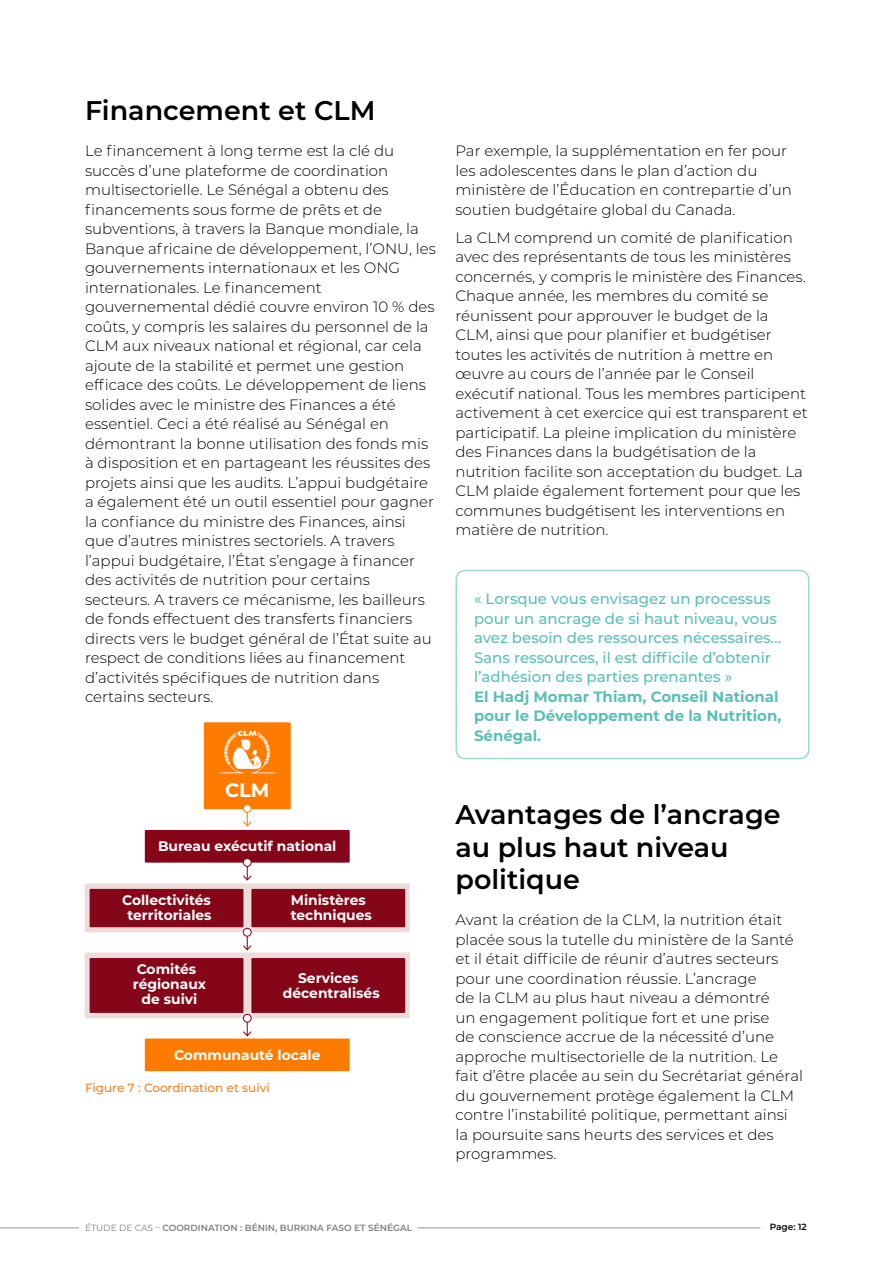
<style>
.page{position:relative;width:893px;height:1263px;background:#fff}
.page>*{position:absolute;margin:0;border:0;box-sizing:border-box;transform-origin:0 0}
.t1{font:600 27px/32.4px "Montserrat";color:#000}
.t2{font:700 19.35px "Montserrat";color:#fff}
.t3{font:300 15px/19.5px "Montserrat";color:#000}
.t4{font:500 15px/19.5px "Montserrat";color:#5abeb9}
.t5{font:700 15px/19.5px "Montserrat";color:#5abeb9}
.t6{font:700 13.8px/15.1px "Montserrat";color:#fff;text-align:center}
.t7{font:500 12px "Montserrat";color:#f58220}
.t8{font:600 9px "Montserrat";color:#808080}
.t9{font:600 9px "Montserrat";color:#000}
.s1{font-weight:400}
</style>
<div class="page">
<hr style="left:418px;top:1227px;width:342px;height:1px;background:#9d9d9c">
<hr style="left:0;top:1227px;width:79px;height:1px;background:#9d9d9c">
<div style="left:455px;top:570px;width:354px;height:189px;border:2px solid #9cd8d5;border-radius:9px"></div>
<svg style="left:85px;top:883px;width:325px;height:49px;background:#ead5d7"></svg>
<div style="left:204px;top:722px;width:87px;height:87px;background:#ff7b00"></div>
<div style="left:145px;top:830px;width:205px;height:33px;background:#860619"></div>
<div style="left:251px;top:889px;width:154px;height:38px;background:#860619"></div>
<div style="left:90px;top:889px;width:153px;height:38px;background:#860619"></div>
<div style="left:145px;top:1038px;width:205px;height:33px;background:#ff7b00"></div>
<svg style="left:243px;top:804px;width:9px;height:23px"></svg>
<svg style="left:243px;top:858px;width:9px;height:23px"></svg>
<svg style="left:243px;top:928px;width:9px;height:22px"></svg>
<div style="left:85px;top:952px;width:325px;height:66px;background:#eedcdd"></div>
<div style="left:251px;top:958px;width:154px;height:55px;background:#860619"></div>
<div style="left:90px;top:958px;width:153px;height:55px;background:#860619"></div>
<svg style="left:243px;top:1014px;width:9px;height:22px"></svg>
<img style="left:203px;top:723px;width:88px;height:65px">
<h1 class="t1" style="left:85px;top:93px;width:292px">Financement et CLM</h1>
<p class="t3" style="left:85px;top:141px;width:352px">Le financement à long terme est la clé du succès d’une plateforme de coordination multisectorielle. Le Sénégal a obtenu des financements sous forme de prêts et de subventions, à travers la Banque mondiale, la Banque africaine de développement, l’ONU, les gouvernements internationaux et les ONG internationales. Le financement gouvernemental dédié couvre environ 10 % des coûts, y compris les salaires du personnel de la CLM aux niveaux national et régional, car cela ajoute de la stabilité et permet une gestion efficace des coûts. Le développement de liens solides avec le ministre des Finances a été essentiel. Ceci a été réalisé au Sénégal en démontrant la bonne utilisation des fonds mis à disposition et en partageant les réussites des projets ainsi que les audits. L’appui budgétaire a également été un outil essentiel pour gagner la confiance du ministre des Finances, ainsi que d’autres ministres sectoriels. A travers l’appui budgétaire, l’État s’engage à financer des activités de nutrition pour certains secteurs. A travers ce mécanisme, les bailleurs de fonds effectuent des transferts financiers directs vers le budget général de l’État suite au respect de conditions liées au financement d’activités spécifiques de nutrition dans certains secteurs.</p>
<p class="t3" style="left:455px;top:141px;width:338px">Par exemple, la supplémentation en fer pour les adolescentes dans le plan d’action du ministère de l’Éducation en contrepartie d’un soutien budgétaire global du Canada.</p>
<p class="t3" style="left:455px;top:227px;width:354px">La CLM comprend un comité de planification avec des représentants de tous les ministères concernés, y compris le ministère des Finances.<br>Chaque année, les membres du comité se réunissent pour approuver le budget de la CLM, ainsi que pour planifier et budgétiser toutes les activités de nutrition à mettre en œuvre au cours de l’année par le Conseil exécutif national. Tous les membres participent activement à cet exercice qui est transparent et participatif. La pleine implication du ministère des Finances dans la budgétisation de la nutrition facilite son acceptation du budget. La CLM plaide également fortement pour que les communes budgétisent les interventions en matière de nutrition.</p>
<p class="t4" style="left:474px;top:589px;width:309px">« Lorsque vous envisagez un processus pour un ancrage de si haut niveau, vous avez besoin des ressources nécessaires… Sans ressources, il est difficile d’obtenir l’adhésion des parties prenantes »</p>
<p class="t5" style="left:474px;top:686px;width:309px">El Hadj Momar Thiam, Conseil National pour le Développement de la Nutrition,<br>Sénégal.</p>
<p class="t2" style="left:225px;top:776px;width:46px">CLM</p>
<p class="t6" style="left:158px;top:838px;width:180px">Bureau exécutif national</p>
<p class="t6" style="left:122px;top:892px;width:91px">Collectivités territoriales</p>
<p class="t6" style="left:133px;top:961px;width:75px">Comités régionaux de suivi</p>
<p class="t6" style="left:291px;top:892px;width:83px;text-align:left">Ministères techniques</p>
<p class="t6" style="left:283px;top:970px;width:98px;line-height:14.5px">Services décentralisés</p>
<p class="t6" style="left:174px;top:1047px;width:148px">Communauté locale</p>
<p class="t7" style="left:85px;top:1079px;width:186px">Figure 7 : Coordination et suivi</p>
<h1 class="t1" style="left:455px;top:797px;width:327px">Avantages de l’ancrage au plus haut niveau politique</h1>
<p class="t3" style="left:455px;top:910px;width:349px">Avant la création de la CLM, la nutrition était placée sous la tutelle du ministère de la Santé et il était difficile de réunir d’autres secteurs pour une coordination réussie. L’ancrage<br>de la CLM au plus haut niveau a démontré<br>un engagement politique fort et une prise<br>de conscience accrue de la nécessité d’une approche multisectorielle de la nutrition. Le fait d’être placée au sein du Secrétariat général du gouvernement protège également la CLM contre l’instabilité politique, permettant ainsi la poursuite sans heurts des services et des programmes.</p>
<p class="t8" style="left:85px;top:1221px;width:329px"><span class="s1">ÉTUDE DE CAS –</span> COORDINATION : BÉNIN, BURKINA FASO ET SÉNÉGAL</p>
<p class="t9" style="left:770px;top:1220px;width:39px">Page: 12</p>
</div>
